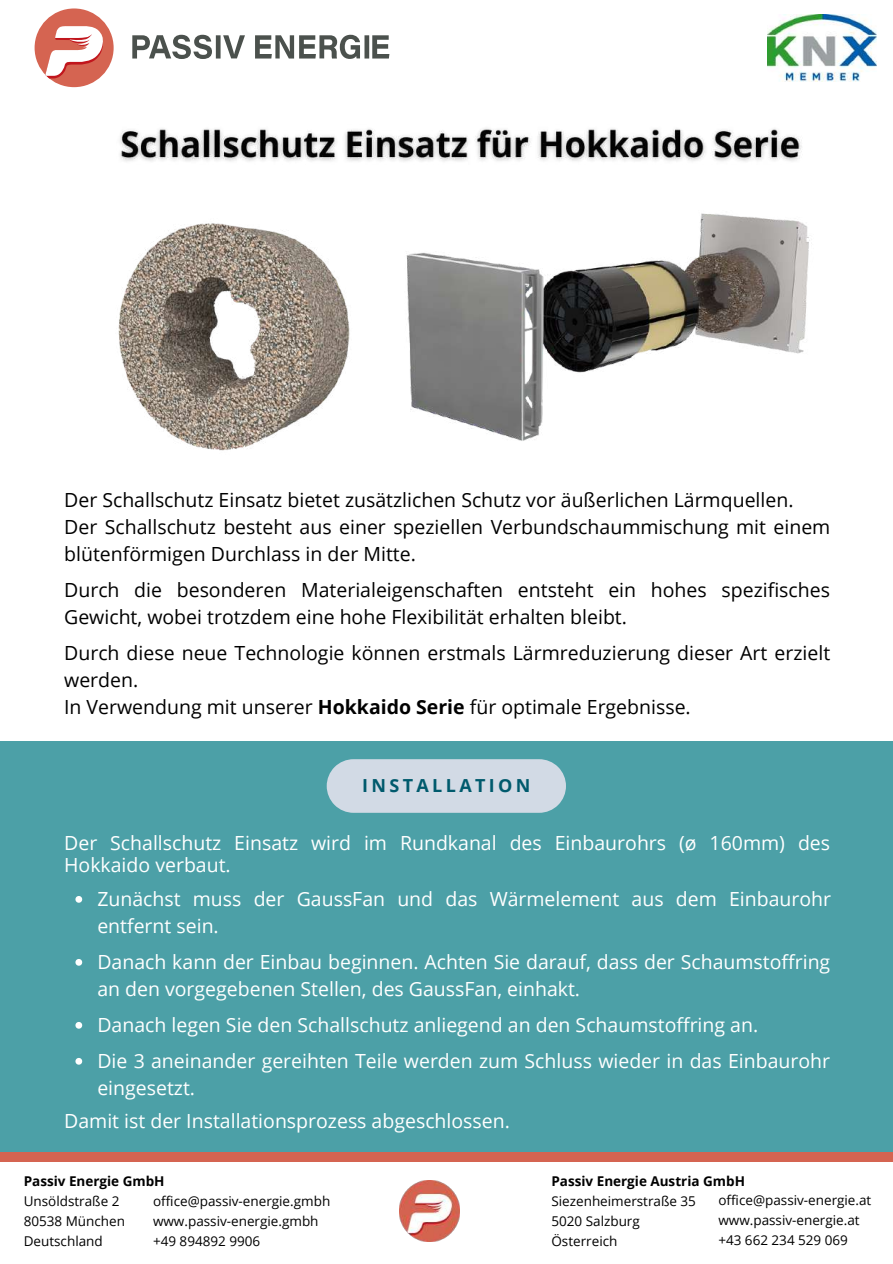
<style>
.page{position:relative;width:893px;height:1264px;background:#fff}
.page>*{position:absolute;margin:0;border:0;box-sizing:border-box;transform-origin:0 0}
.t1{font:19.5px/27px "Open Sans";color:#fff}
.t2{font:19.5px/27px "Open Sans";color:#000}
.t3{font:700 18px "Open Sans";letter-spacing:.185em;color:#005a6d}
.t4{font:13.5px/20.2px "Open Sans";color:#000}
.t5{font:700 13.5px "Open Sans";color:#000}
.s1{font-weight:700}
</style>
<div class="page">
<img style="left:89px;top:190px;width:286px;height:286px;border-radius:50%">
<img style="left:767px;top:14px;width:109px;height:68px">
<img style="left:358px;top:213px;width:452px;height:228px">
<div style="left:0;top:741px;width:892px;height:411px;background:#4ca0a7"></div>
<div style="left:327px;top:759px;width:239px;height:53px;background:#d2dae5"></div>
<img style="left:399px;top:1180px;width:61px;height:61px">
<div style="left:0;top:1152px;width:892px;height:9px;background:#d56451"></div>
<div style="left:35px;top:8px;width:79px;height:79px;background:#d56451;border-radius:50%"></div>
<svg style="left:45px;top:26px;width:59px;height:52px"></svg>
<svg style="left:132px;top:35px;width:257px;height:24px"></svg>
<img style="left:120px;top:128px;width:682px;height:34px">
<svg style="left:75px;top:896px;width:7px;height:6px"></svg>
<svg style="left:75px;top:959px;width:7px;height:6px"></svg>
<svg style="left:75px;top:1022px;width:7px;height:6px"></svg>
<svg style="left:75px;top:1058px;width:7px;height:6px"></svg>
<p class="t2" style="left:64px;top:486px;width:767px">Der Schallschutz Einsatz bietet zusätzlichen Schutz vor äußerlichen Lärmquellen.<br>Der Schallschutz besteht aus einer speziellen Verbundschaummischung mit einem blütenförmigen Durchlass in der Mitte.</p>
<p class="t2" style="left:64px;top:576px;width:767px">Durch die besonderen Materialeigenschaften entsteht ein hohes spezifisches<br>Gewicht, wobei trotzdem eine hohe Flexibilität erhalten bleibt.</p>
<p class="t2" style="left:64px;top:639px;width:767px">Durch diese neue Technologie können erstmals Lärmreduzierung dieser Art erzielt werden.<br>In Verwendung mit unserer <span class="s1">Hokkaido Serie</span> für optimale Ergebnisse.</p>
<p class="t3" style="left:362px;top:772px;width:170px">INSTALLATION</p>
<p class="t1" style="left:64px;top:831px;width:767px;line-height:22.5px">Der Schallschutz Einsatz wird im Rundkanal des Einbaurohrs (ø 160mm) des<br>Hokkaido verbaut.</p>
<p class="t1" style="left:97px;top:885px;width:735px">Zunächst muss der GaussFan und das Wärmelement aus dem Einbaurohr entfernt sein.</p>
<p class="t1" style="left:97px;top:948px;width:734px">Danach kann der Einbau beginnen. Achten Sie darauf, dass der Schaumstoffring an den vorgegebenen Stellen, des GaussFan, einhakt.</p>
<p class="t1" style="left:97px;top:1006px;width:734px;line-height:36px">Danach legen Sie den Schallschutz anliegend an den Schaumstoffring an.<br>Die 3 aneinander gereihten Teile werden zum Schluss wieder in das Einbaurohr</p>
<p class="t1" style="left:97px;top:1073px;width:99px">eingesetzt.</p>
<p class="t1" style="left:64px;top:1106px;width:447px">Damit ist der Installationsprozess abgeschlossen.</p>
<p class="t5" style="left:24px;top:1171px;width:142px">Passiv Energie GmbH</p>
<p class="t4" style="left:24px;top:1190px;width:103px">Unsöldstraße 2<br>80538 München<br>Deutschland</p>
<p class="t4" style="left:153px;top:1190px;width:179px">office@passiv-energie.gmbh www.passiv-energie.gmbh +49 894892 9906</p>
<p class="t5" style="left:551px;top:1171px;width:195px">Passiv Energie Austria GmbH</p>
<p class="t4" style="left:551px;top:1190px;width:146px">Siezenheimerstraße 35<br>5020 Salzburg<br>Österreich</p>
<p class="t4" style="left:718px;top:1189px;width:154px">office@passiv-energie.at www.passiv-energie.at +43 662 234 529 069</p>
</div>
